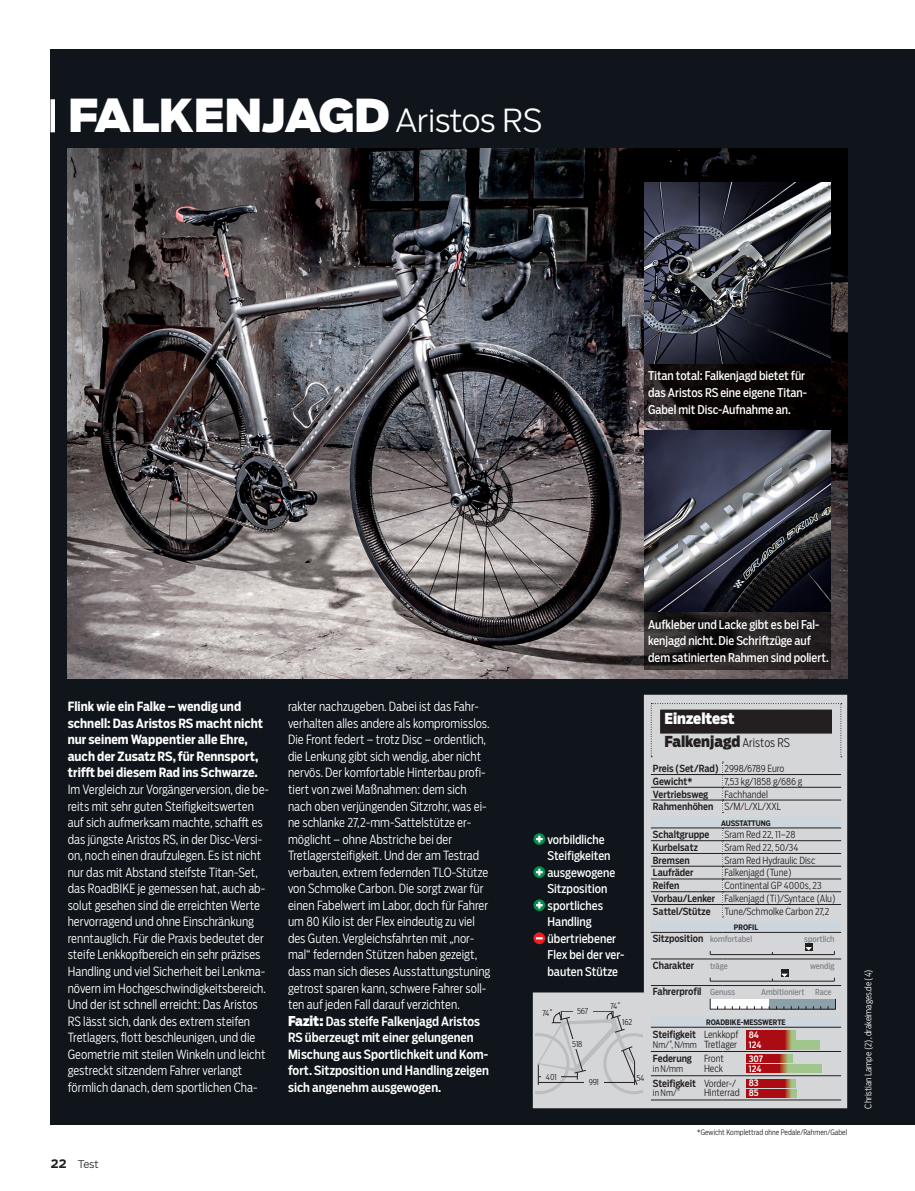
<style>
.page{position:relative;width:915px;height:1191px;background:#fff}
.page>*{position:absolute;margin:0;border:0;box-sizing:border-box;transform-origin:0 0}
.t1{font:900 45px "Salvo Sans";letter-spacing:-.02em;color:#fff}
.t2{font:900 15px/22.5px "Salvo Sans Cond";color:#fff}
.t3{font:300 12.6px/16.5px "Salvo Sans Cond";color:#fff}
.t4{font:700 12.6px/16.5px "Salvo Sans Cond";color:#fff}
.t5{font:12px/16.5px "Salvo Sans Cond";letter-spacing:-.005em;color:#fff}
.t6{font:300 10.5px "Salvo Sans";color:#231f20}
.t7{font:300 9.75px/12.8px "Salvo Sans Cond";color:#231f20}
.t8{font:500 9.75px/12.9px "Salvo Sans Cond";color:#231f20}
.t9{font:300 9px "Salvo Sans Cond";color:#fff}
.t10{font:300 9px "Salvo Sans Cond";color:#231f20}
.t11{font:500 9px/10.1px "Salvo Sans Cond";color:#fff}
.t12{font:8.25px "Salvo Sans Cond";color:#808285}
.t13{font:300 8.25px "Salvo Sans Cond";letter-spacing:-.02em;color:#231f20}
.t14{font:300 7.5px "Salvo Sans Cond";color:#231f20}
.t15{font:700 7.5px "Salvo Sans Cond";color:#231f20}
.s1{font-weight:300;font-size:31.5px}
.s2{font-weight:900;font-size:13.5px}
.s3{font-weight:500}
.s4{font-weight:700;font-size:12px}
.s5{color:#231f20}
.s6{font-weight:300;font-size:12px;color:#231f20}
.s7{font-weight:300}
.s8{color:#ab0b13}
.s9{font-weight:400;font-size:8.25px;color:#808285}
.s10{font-size:9.75px}
</style>
<div class="page">
<div style="left:51px;top:50px;width:863px;height:1074px;background:#0f151a"></div>
<svg style="left:532px;top:694px;width:314px;height:414px"></svg>
<img style="left:68px;top:149px;width:778px;height:529px">
<svg style="left:643px;top:363px;width:187px;height:57px;background:#0d0909"></svg>
<svg style="left:643px;top:612px;width:187px;height:57px"></svg>
<img style="left:644px;top:182px;width:185px;height:181px">
<img style="left:644px;top:430px;width:185px;height:181px">
<div style="left:50px;top:99px;width:5px;height:33px;background:#fff"></div>
<svg style="left:535px;top:1011px;width:107px;height:83px;background:#cacbcd"></svg>
<hr style="left:538px;top:1082px;width:96px;height:1px;background:#231f20">
<hr style="left:538px;top:1076px;width:39px;height:1px;background:#231f20">
<svg style="left:533px;top:833px;width:12px;height:12px"></svg>
<svg style="left:536px;top:835px;width:6px;height:7px"></svg>
<svg style="left:533px;top:866px;width:12px;height:12px"></svg>
<svg style="left:536px;top:868px;width:6px;height:7px"></svg>
<svg style="left:533px;top:899px;width:12px;height:12px"></svg>
<svg style="left:536px;top:902px;width:6px;height:6px"></svg>
<svg style="left:533px;top:932px;width:12px;height:12px"></svg>
<svg style="left:535px;top:937px;width:7px;height:2px"></svg>
<div style="left:573px;top:1007px;width:19px;height:7px;background:#d5d6d8"></div>
<div style="left:572px;top:1038px;width:17px;height:10px;background:#d5d6d8"></div>
<div style="left:584px;top:1078px;width:19px;height:7px;background:#d5d6d8"></div>
<div style="left:541px;top:1072px;width:19px;height:8px;background:#d5d6d8"></div>
<hr style="left:650px;top:1051px;width:72px;height:1px;background:#231f20">
<svg style="left:722px;top:1051px;width:23px;height:1px"></svg>
<hr style="left:745px;top:1051px;width:95px;height:1px;background:#231f20">
<hr style="left:650px;top:1075px;width:72px;height:1px;background:#231f20">
<svg style="left:722px;top:1075px;width:23px;height:1px"></svg>
<hr style="left:745px;top:1075px;width:95px;height:1px;background:#231f20">
<hr style="left:650px;top:1099px;width:72px;height:1px;background:#231f20">
<svg style="left:722px;top:1099px;width:23px;height:1px"></svg>
<hr style="left:745px;top:1099px;width:95px;height:1px;background:#231f20">
<svg style="left:745px;top:1030px;width:50px;height:9px"></svg>
<svg style="left:745px;top:1040px;width:74px;height:9px"></svg>
<svg style="left:745px;top:1054px;width:47px;height:8px"></svg>
<svg style="left:745px;top:1064px;width:76px;height:8px"></svg>
<svg style="left:745px;top:1079px;width:50px;height:8px"></svg>
<svg style="left:745px;top:1089px;width:51px;height:8px"></svg>
<svg style="left:650px;top:703px;width:191px;height:325px;background:#bebfc2"></svg>
<h1 class="t1" style="left:68px;top:83px;width:476px">FALKENJAGD <span class="s1">Aristos RS</span></h1>
<p class="t5" style="left:648px;top:368px;width:160px">Titan total: Falkenjagd bietet für das Aristos RS eine eigene Titan-<br>Gabel mit Disc-Aufnahme an.</p>
<p class="t4" style="left:68px;top:698px;width:197px">Flink wie ein Falke – wendig und schnell: Das Aristos RS macht nicht nur seinem Wappentier alle Ehre, auch der Zusatz RS, für Rennsport, trifft bei diesem Rad ins Schwarze.</p>
<p class="t3" style="left:68px;top:781px;width:203px">Im Vergleich zur Vorgängerversion, die be&shy;reits mit sehr guten Steifigkeitswerten auf sich aufmerksam machte, schafft es das jüngste Aristos RS, in der Disc-Versi&shy;on, noch einen draufzulegen. Es ist nicht nur das mit Abstand steifste Titan-Set, das RoadBIKE je gemessen hat, auch ab&shy;solut gesehen sind die erreichten Werte hervorragend und ohne Einschränkung renntauglich. Für die Praxis bedeutet der steife Lenkkopfbereich ein sehr präzises Handling und viel Sicherheit bei Lenkma&shy;növern im Hochgeschwindigkeitsbereich.<br>Und der ist schnell erreicht: Das Aristos RS lässt sich, dank des extrem steifen Tretlagers, flott beschleunigen, und die Geometrie mit steilen Winkeln und leicht gestreckt sitzendem Fahrer verlangt förmlich danach, dem sportlichen Cha-</p>
<p class="t3" style="left:288px;top:698px;width:204px">rakter nachzugeben. Dabei ist das Fahr&shy;verhalten alles andere als kompromisslos.<br>Die Front federt – trotz Disc – ordentlich, die Lenkung gibt sich wendig, aber nicht nervös. Der komfortable Hinterbau profi&shy;tiert von zwei Maßnahmen: dem sich nach oben verjüngenden Sitzrohr, was ei&shy;ne schlanke 27,2-mm-Sattelstütze er&shy;möglicht – ohne Abstriche bei der Tretlagersteifigkeit. Und der am Testrad verbauten, extrem federnden TLO-Stütze von Schmolke Carbon. Die sorgt zwar für einen Fabelwert im Labor, doch für Fahrer um 80 Kilo ist der Flex eindeutig zu viel des Guten. Vergleichsfahrten mit „nor&shy;mal“ federnden Stützen haben gezeigt, dass man sich dieses Ausstattungstuning getrost sparen kann, schwere Fahrer soll&shy;ten auf jeden Fall darauf verzichten.<br><span class="s2">Fazit:</span> <span class="s3">Das steife Falkenjagd Aristos RS überzeugt mit einer gelungenen Mischung aus Sportlichkeit und Kom&shy;fort. Sitzposition und Handling zeigen sich angenehm ausgewogen.</span></p>
<p class="t6" style="left:51px;top:1156px;width:49px"><span class="s4">22</span> Test</p>
<p class="t5" style="left:648px;top:616px;width:182px">Aufkleber und Lacke gibt es bei Fal&shy;kenjagd nicht. Die Schriftzüge auf dem satinierten Rahmen sind poliert.</p>
<p class="t5" style="left:547px;top:831px;width:78px">vorbildliche<br>Steifigkeiten ausgewogene<br>Sitzposition sportliches<br>Handling übertriebener<br>Flex bei der ver&shy;bauten Stütze</p>
<p class="t13" style="left:542px;top:1008px;width:12px">74˚</p>
<p class="t13" style="left:545px;top:1071px;width:12px">401</p>
<p class="t13" style="left:577px;top:1005px;width:13px">567</p>
<p class="t13" style="left:572px;top:1038px;width:12px">518</p>
<p class="t13" style="left:588px;top:1076px;width:12px">991</p>
<p class="t13" style="left:610px;top:1001px;width:12px">74˚</p>
<p class="t13" style="left:622px;top:1016px;width:12px">162</p>
<p class="t13" style="left:636px;top:1072px;width:10px">54</p>
<p class="t2" style="left:664px;top:708px;width:127px">Einzeltest<br><span class="s5">Falkenjagd</span> <span class="s6">Aristos RS</span></p>
<p class="t8" style="left:652px;top:762px;width:133px">Preis (Set/Rad) <span class="s7">2998/6789 Euro<br></span>Gewicht*</p>
<p class="t7" style="left:724px;top:774px;width:79px">7,53 kg/1858 g/686 g</p>
<p class="t7" style="left:652px;top:787px;width:130px;text-indent:72px">Fachhandel<br><span class="s3">Rahmenhöhen</span> S/M/<span class="s8">L</span>/XL/XXL</p>
<p class="t15" style="left:721px;top:817px;width:51px">AUSSTATTUNG</p>
<p class="t8" style="left:652px;top:828px;width:58px">Schaltgruppe</p>
<p class="t7" style="left:724px;top:828px;width:72px">Sram Red 22, 11–28</p>
<p class="t8" style="left:652px;top:841px;width:46px">Kurbelsatz</p>
<p class="t7" style="left:724px;top:841px;width:75px">Sram Red 22, 50/34</p>
<p class="t8" style="left:652px;top:853px;width:38px">Bremsen</p>
<p class="t7" style="left:724px;top:853px;width:92px">Sram Red Hydraulic Disc</p>
<p class="t8" style="left:652px;top:866px;width:42px">Laufräder</p>
<p class="t7" style="left:724px;top:866px;width:69px">Falkenjagd (Tune)</p>
<p class="t8" style="left:652px;top:879px;width:28px">Reifen</p>
<p class="t8" style="left:652px;top:787px;width:57px">Vertriebsweg</p>
<p class="t7" style="left:652px;top:879px;width:184px;text-indent:72px">Continental GP 4000s, 23<br><span class="s3">Vorbau/Lenker</span> Falkenjagd (Ti)/Syntace (Alu)<br><span class="s3">Sattel/Stütze</span></p>
<p class="t7" style="left:724px;top:904px;width:106px">Tune/Schmolke Carbon 27,2</p>
<p class="t15" style="left:733px;top:922px;width:26px">PROFIL</p>
<p class="t8" style="left:652px;top:932px;width:101px">Sitzposition <span class="s9">komfortabel</span></p>
<p class="t12" style="left:804px;top:933px;width:32px">sportlich</p>
<p class="t8" style="left:652px;top:958px;width:43px">Charakter</p>
<p class="t12" style="left:709px;top:960px;width:19px">träge</p>
<p class="t12" style="left:809px;top:960px;width:26px">wendig</p>
<p class="t8" style="left:652px;top:985px;width:84px">Fahrerprofil <span class="s9">Genuss</span></p>
<p class="t12" style="left:760px;top:987px;width:45px">Ambitioniert</p>
<p class="t12" style="left:814px;top:987px;width:18px">Race</p>
<p class="t15" style="left:706px;top:1017px;width:81px">ROADBIKE-MESSWERTE</p>
<p class="t8" style="left:652px;top:1028px;width:87px">Steifigkeit <span class="s7">Lenkkopf</span></p>
<p class="t10" style="left:652px;top:1038px;width:86px">Nm/˚, N/mm <span class="s10">Tretlager</span></p>
<p class="t11" style="left:748px;top:1029px;width:14px">84<br>124</p>
<p class="t8" style="left:652px;top:1052px;width:72px">Federung <span class="s7">Front</span></p>
<p class="t10" style="left:652px;top:1063px;width:32px">in N/mm</p>
<p class="t7" style="left:703px;top:1062px;width:20px">Heck</p>
<p class="t11" style="left:748px;top:1053px;width:16px">307<br>124</p>
<p class="t8" style="left:652px;top:1076px;width:84px">Steifigkeit <span class="s7">Vorder-/</span></p>
<p class="t10" style="left:652px;top:1087px;width:29px">in Nm/˚</p>
<p class="t7" style="left:703px;top:1086px;width:37px">Hinterrad</p>
<p class="t11" style="left:748px;top:1078px;width:11px">83<br>85</p>
<p class="t14" style="left:697px;top:1127px;width:151px">*Gewicht Komplettrad ohne Pedale/Rahmen/Gabel</p>
<p class="t9" style="left:861px;top:1108px;width:140px;rotate:-90deg">Christian Lampe (2), drakeimages.de (4)</p>
</div>
